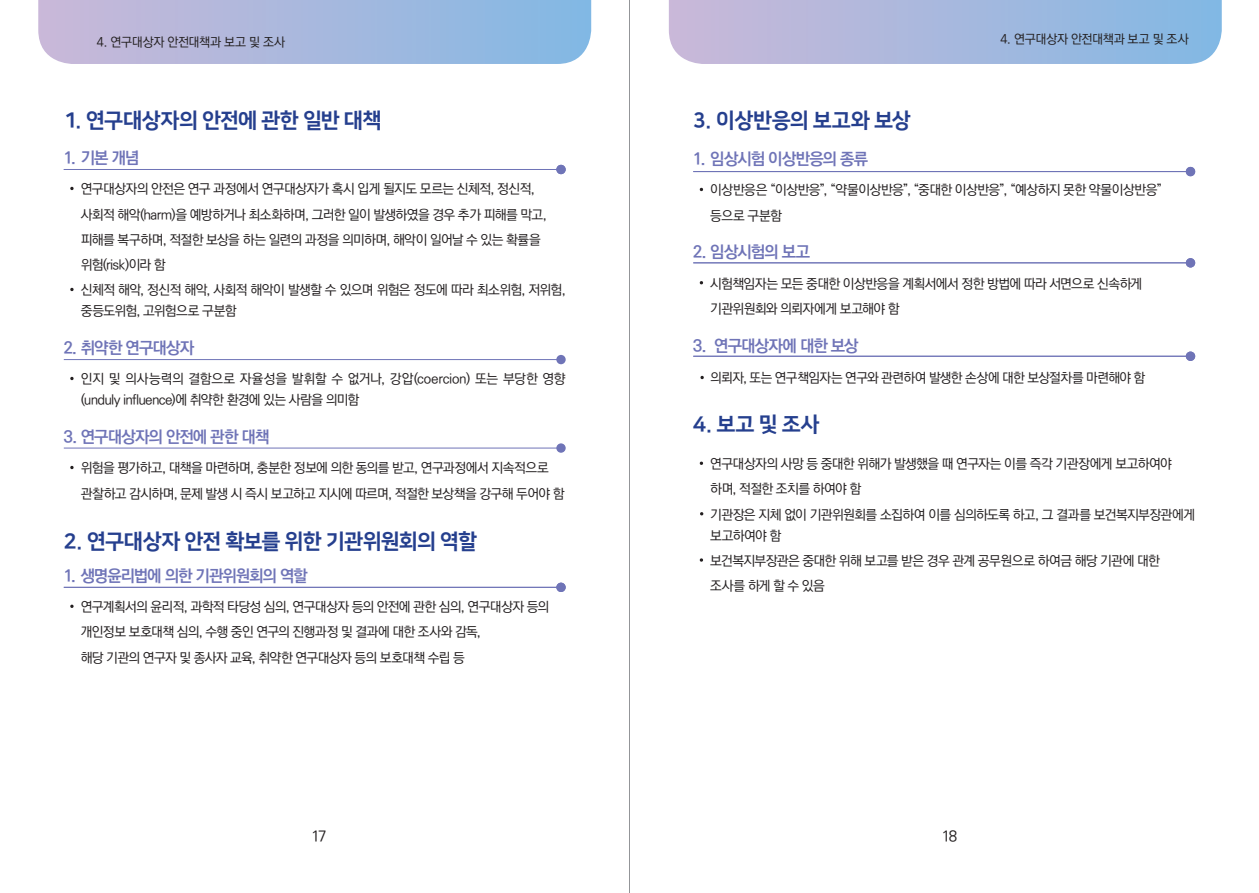
<style>
.page{position:relative;width:1259px;height:893px;background:#fff}
.page>*{position:absolute;margin:0;border:0;box-sizing:border-box;transform-origin:0 0}
.t1{font:21px "Nanum Square EB";letter-spacing:-.03em;color:#253f8e}
.t2{font:700 16.5px "Ko Pub Dotum";letter-spacing:-.055em;color:#6f74b7}
.t3{font:500 15px "Ko Pub Dotum";color:#231f20}
.t4{font:500 13.5px/25.2px "Ko Pub Dotum";letter-spacing:-.045em;color:#231f20}
.t5{font:500 12.6px "Ko Pub Dotum";letter-spacing:-.02em;color:#231f20}
</style>
<div class="page">
<svg style="left:38px;top:0;width:553px;height:64px;background:#a7b8de"></svg>
<svg style="left:669px;top:0;width:552px;height:64px;background:#a8b9de"></svg>
<svg style="left:70px;top:187px;width:4px;height:3px"></svg>
<svg style="left:70px;top:288px;width:4px;height:3px"></svg>
<svg style="left:70px;top:377px;width:4px;height:3px"></svg>
<svg style="left:70px;top:466px;width:4px;height:3px"></svg>
<hr style="left:64px;top:359px;width:496px;height:1px;background:#6f74b7">
<div style="left:556px;top:355px;width:10px;height:9px;background:#6f74b7;border-radius:50%"></div>
<hr style="left:64px;top:448px;width:496px;height:1px;background:#6f74b7">
<div style="left:556px;top:443px;width:10px;height:10px;background:#6f74b7;border-radius:50%"></div>
<hr style="left:64px;top:169px;width:496px;height:1px;background:#6f74b7">
<div style="left:556px;top:165px;width:10px;height:9px;background:#6f74b7;border-radius:50%"></div>
<svg style="left:70px;top:605px;width:4px;height:3px"></svg>
<hr style="left:64px;top:587px;width:496px;height:1px;background:#6f74b7">
<div style="left:556px;top:583px;width:10px;height:9px;background:#6f74b7;border-radius:50%"></div>
<svg style="left:700px;top:376px;width:4px;height:3px"></svg>
<hr style="left:693px;top:171px;width:497px;height:1px;background:#6f74b7">
<div style="left:1185px;top:167px;width:10px;height:9px;background:#6f74b7;border-radius:50%"></div>
<hr style="left:693px;top:262px;width:497px;height:1px;background:#6f74b7">
<div style="left:1185px;top:258px;width:10px;height:9px;background:#6f74b7;border-radius:50%"></div>
<hr style="left:693px;top:356px;width:497px;height:1px;background:#6f74b7">
<div style="left:1185px;top:352px;width:10px;height:9px;background:#6f74b7;border-radius:50%"></div>
<svg style="left:700px;top:558px;width:3px;height:4px"></svg>
<hr style="left:629px;top:0;width:1px;height:893px;background:#939598">
<p class="t5" style="left:97px;top:36px;width:190px">4. 연구대상자 안전대책과 보고 및 조사</p>
<p class="t5" style="left:1000px;top:33px;width:190px">4. 연구대상자 안전대책과 보고 및 조사</p>
<h1 class="t1" style="left:64px;top:109px;width:319px">1. 연구대상자의 안전에 관한 일반 대책</h1>
<p class="t2" style="left:64px;top:150px;width:77px">1. 기본 개념</p>
<p class="t4" style="left:81px;top:177px;width:486px">연구대상자의 안전은 연구 과정에서 연구대상자가 혹시 입게 될지도 모르는 신체적, 정신적, 사회적 해악(harm)을 예방하거나 최소화하며, 그러한 일이 발생하였을 경우 추가 피해를 막고, 피해를 복구하며, 적절한 보상을 하는 일련의 과정을 의미하며, 해악이 일어날 수 있는 확률을 위험(risk)이라 함<br>신체적 해악, 정신적 해악, 사회적 해악이 발생할 수 있으며 위험은 정도에 따라 최소위험, 저위험,</p>
<p class="t4" style="left:81px;top:299px;width:157px">중등도위험, 고위험으로 구분함</p>
<p class="t2" style="left:64px;top:340px;width:132px">2. 취약한 연구대상자</p>
<p class="t4" style="left:81px;top:369px;width:486px;line-height:21px">인지 및 의사능력의 결함으로 자율성을 발휘할 수 없거나, 강압(coercion) 또는 부당한 영향 (unduly influence)에 취약한 환경에 있는 사람을 의미함</p>
<p class="t2" style="left:64px;top:429px;width:207px">3. 연구대상자의 안전에 관한 대책</p>
<p class="t4" style="left:81px;top:456px;width:485px">위험을 평가하고, 대책을 마련하며, 충분한 정보에 의한 동의를 받고, 연구과정에서 지속적으로 관찰하고 감시하며, 문제 발생 시 즉시 보고하고 지시에 따르며, 적절한 보상책을 강구해 두어야 함</p>
<h1 class="t1" style="left:64px;top:530px;width:415px">2. 연구대상자 안전 확보를 위한 기관위원회의 역할</h1>
<p class="t2" style="left:64px;top:567px;width:245px">1. 생명윤리법에 의한 기관위원회의 역할</p>
<p class="t4" style="left:81px;top:595px;width:470px">연구계획서의 윤리적, 과학적 타당성 심의, 연구대상자 등의 안전에 관한 심의, 연구대상자 등의 개인정보 보호대책 심의, 수행 중인 연구의 진행과정 및 결과에 대한 조사와 감독,<br>해당 기관의 연구자 및 종사자 교육, 취약한 연구대상자 등의 보호대책 수립 등</p>
<h1 class="t1" style="left:693px;top:109px;width:219px">3. 이상반응의 보고와 보상</h1>
<p class="t2" style="left:693px;top:151px;width:177px">1. 임상시험 이상반응의 종류</p>
<p class="t4" style="left:710px;top:178px;width:453px">이상반응은 “이상반응”, “약물이상반응”, “중대한 이상반응”, “예상하지 못한 약물이상반응” 등으로 구분함</p>
<p class="t2" style="left:693px;top:244px;width:118px">2. 임상시험의 보고</p>
<p class="t4" style="left:710px;top:271px;width:433px">시험책임자는 모든 중대한 이상반응을 계획서에서 정한 방법에 따라 서면으로 신속하게 기관위원회와 의뢰자에게 보고해야 함</p>
<p class="t2" style="left:693px;top:337px;width:167px">3. 연구대상자에 대한 보상</p>
<p class="t4" style="left:710px;top:365px;width:436px">의뢰자, 또는 연구책임자는 연구와 관련하여 발생한 손상에 대한 보상절차를 마련해야 함</p>
<h1 class="t1" style="left:693px;top:413px;width:128px">4. 보고 및 조사</h1>
<p class="t4" style="left:710px;top:452px;width:486px">연구대상자의 사망 등 중대한 위해가 발생했을 때 연구자는 이를 즉각 기관장에게 보고하여야 하며, 적절한 조치를 하여야 함<br>기관장은 지체 없이 기관위원회를 소집하여 이를 심의하도록 하고, 그 결과를 보건복지부장관에게</p>
<p class="t4" style="left:710px;top:523px;width:451px">보고하여야 함<br>보건복지부장관은 중대한 위해 보고를 받은 경우 관계 공무원으로 하여금 해당 기관에 대한 조사를하게할수있음</p>
<p class="t3" style="left:311px;top:829px;width:17px">17</p>
<p class="t3" style="left:942px;top:829px;width:17px">18</p>
</div>
